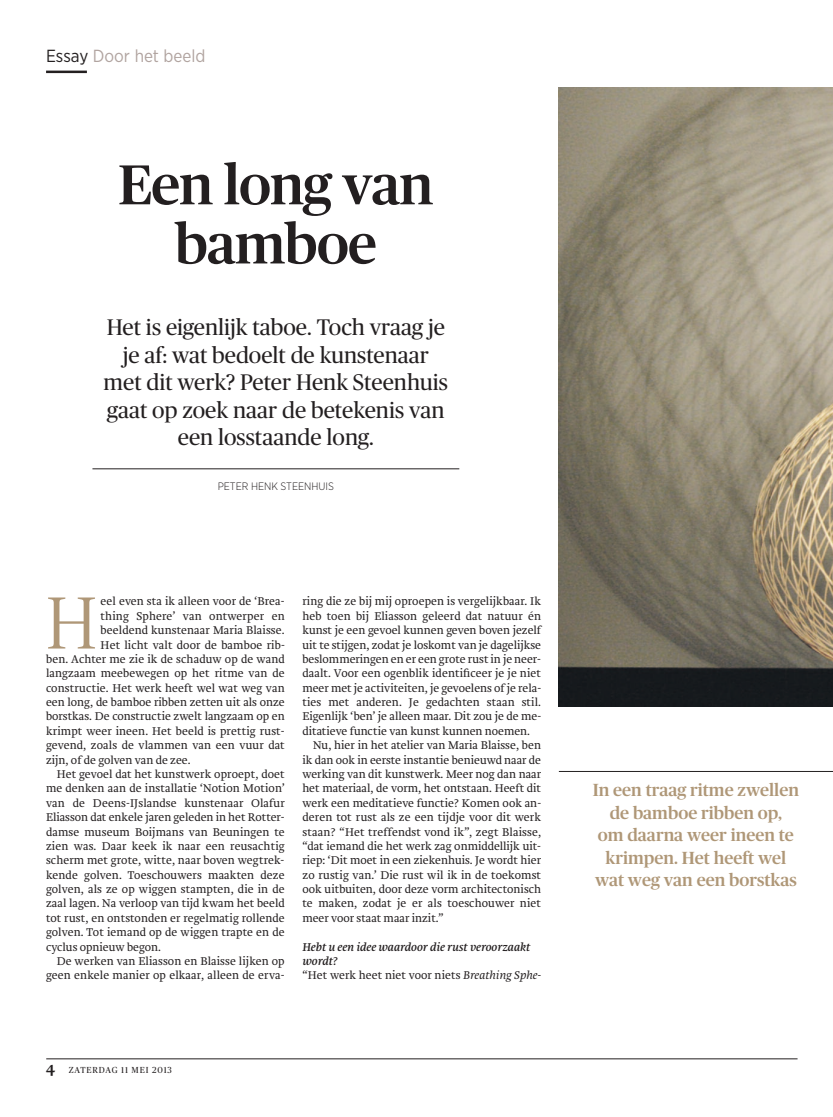
<style>
.page{position:relative;width:833px;height:1117px;background:#fff}
.page>*{position:absolute;margin:0;border:0;box-sizing:border-box;transform-origin:0 0}
.t1{font:300 73.62px "Publico Headline";color:#af9777}
.t2{font:500 56px/59.1px "Publico Headline";letter-spacing:-.015em;color:#231f20;text-align:center}
.t3{font:22.5px/27.5px "Publico Headline";color:#231f20;text-align:center}
.t4{font:500 17.5px/22.5px "Publico Headline";color:#af9777;text-align:center}
.t5{font:17.5px "Gotham Narrow";color:#b1a4a0}
.t6{font:300 11.75px "Brioni Std";color:#231f20}
.t7{font:italic 11.75px/14.4px "Brioni Std";color:#231f20}
.t8{font:300 10.75px "Gotham Narrow";color:#231f20}
.t9{font:8.75px "Publico Headline";letter-spacing:.1em;color:#231f20}
.s1{color:#231f20}
.s2{font-weight:300;font-style:normal}
.s3{font-weight:300}
.s4{font-family:"Brioni Std";font-weight:700;font-size:15px}
</style>
<div class="page">
<hr style="left:92px;top:468px;width:367px;height:1px;background:#231f20">
<hr style="left:46px;top:1058px;width:751px;height:1px;background:#231f20">
<hr style="left:46px;top:71px;width:41px;height:2px;background:#231f20">
<img style="left:559px;top:87px;width:273px;height:619px">
<hr style="left:559px;top:771px;width:273px;height:1px;background:#231f20">
<h3 class="t5" style="left:46px;top:45px;width:161px"><span class="s1">Essay</span> Door het beeld</h3>
<h2 class="t2" style="left:118px;top:152px;width:317px">Een long van bamboe</h2>
<h3 class="t3" style="left:104px;top:312px;width:346px">Het is eigenlijk taboe. Toch vraag je je af: wat bedoelt de kunstenaar met dit werk? Peter Henk Steenhuis gaat op zoek naar de betekenis van een losstaande long.</h3>
<p class="t8" style="left:218px;top:480px;width:118px">PETER HENK STEENHUIS</p>
<h1 class="t1" style="left:46px;top:573px;width:52px">H</h1>
<p class="t6" style="left:101px;top:593px;width:186px">eel even sta ik alleen voor de ‘Brea-</p>
<p class="t6" style="left:101px;top:608px;width:186px">thing Sphere’ van ontwerper en</p>
<p class="t6" style="left:101px;top:622px;width:186px">beeldend kunstenaar Maria Blaisse.</p>
<p class="t6" style="left:101px;top:636px;width:186px">Het licht valt door de bamboe rib-</p>
<p class="t6" style="left:46px;top:651px;width:240px">ben. Achter me zie ik de schaduw op de wand</p>
<p class="t6" style="left:46px;top:665px;width:240px">langzaam meebewegen op het ritme van de</p>
<p class="t6" style="left:46px;top:680px;width:240px">constructie. Het werk heeft wel wat weg van</p>
<p class="t6" style="left:46px;top:694px;width:240px">een long, de bamboe ribben zetten uit als onze</p>
<p class="t6" style="left:46px;top:708px;width:240px">borstkas. De constructie zwelt langzaam op en</p>
<p class="t6" style="left:46px;top:723px;width:240px">krimpt weer ineen. Het beeld is prettig rust-</p>
<p class="t6" style="left:46px;top:737px;width:240px">gevend, zoals de vlammen van een vuur dat</p>
<p class="t6" style="left:46px;top:751px;width:146px">zijn, of de golven van de zee.</p>
<p class="t6" style="left:57px;top:766px;width:229px">Het gevoel dat het kunstwerk oproept, doet</p>
<p class="t6" style="left:46px;top:780px;width:240px">me denken aan de installatie ‘Notion Motion’</p>
<p class="t6" style="left:46px;top:795px;width:240px">van de Deens-IJslandse kunstenaar Olafur</p>
<p class="t6" style="left:46px;top:809px;width:240px">Eliasson dat enkele jaren geleden in het Rotter-</p>
<p class="t6" style="left:46px;top:823px;width:240px">damse museum Boijmans van Beuningen te</p>
<p class="t6" style="left:46px;top:838px;width:240px">zien was. Daar keek ik naar een reusachtig</p>
<p class="t6" style="left:46px;top:852px;width:240px">scherm met grote, witte, naar boven wegtrek-</p>
<p class="t6" style="left:46px;top:866px;width:240px">kende golven. Toeschouwers maakten deze</p>
<p class="t6" style="left:46px;top:881px;width:240px">golven, als ze op wiggen stampten, die in de</p>
<p class="t6" style="left:46px;top:895px;width:240px">zaal lagen. Na verloop van tijd kwam het beeld</p>
<p class="t6" style="left:46px;top:910px;width:240px">tot rust, en ontstonden er regelmatig rollende</p>
<p class="t6" style="left:46px;top:924px;width:240px">golven. Tot iemand op de wiggen trapte en de</p>
<p class="t6" style="left:46px;top:938px;width:116px">cyclus opnieuw begon.</p>
<p class="t6" style="left:57px;top:953px;width:229px">De werken van Eliasson en Blaisse lijken op</p>
<p class="t6" style="left:46px;top:967px;width:240px">geen enkele manier op elkaar, alleen de erva-</p>
<p class="t6" style="left:302px;top:593px;width:240px">ring die ze bij mij oproepen is vergelijkbaar. Ik</p>
<p class="t6" style="left:302px;top:608px;width:240px">heb toen bij Eliasson geleerd dat natuur én</p>
<p class="t6" style="left:302px;top:622px;width:240px">kunst je een gevoel kunnen geven boven jezelf</p>
<p class="t6" style="left:302px;top:636px;width:240px">uit te stijgen, zodat je loskomt van je dagelijkse</p>
<p class="t6" style="left:302px;top:651px;width:240px">beslommeringen en er een grote rust in je neer-</p>
<p class="t6" style="left:302px;top:665px;width:240px">daalt. Voor een ogenblik identificeer je je niet</p>
<p class="t6" style="left:302px;top:680px;width:240px">meer met je activiteiten, je gevoelens of je rela-</p>
<p class="t6" style="left:302px;top:694px;width:240px">ties met anderen. Je gedachten staan stil.</p>
<p class="t6" style="left:302px;top:708px;width:240px">Eigenlijk ‘ben’ je alleen maar. Dit zou je de me-</p>
<p class="t6" style="left:302px;top:723px;width:229px">ditatieve functie van kunst kunnen noemen.</p>
<p class="t6" style="left:313px;top:737px;width:229px">Nu, hier in het atelier van Maria Blaisse, ben</p>
<p class="t6" style="left:302px;top:751px;width:240px">ik dan ook in eerste instantie benieuwd naar de</p>
<p class="t6" style="left:302px;top:766px;width:240px">werking van dit kunstwerk. Meer nog dan naar</p>
<p class="t6" style="left:302px;top:780px;width:240px">het materiaal, de vorm, het ontstaan. Heeft dit</p>
<p class="t6" style="left:302px;top:795px;width:240px">werk een meditatieve functie? Komen ook an-</p>
<p class="t6" style="left:302px;top:809px;width:240px">deren tot rust als ze een tijdje voor dit werk</p>
<p class="t6" style="left:302px;top:823px;width:240px">staan? “Het treffendst vond ik”, zegt Blaisse,</p>
<p class="t6" style="left:302px;top:838px;width:240px">“dat iemand die het werk zag onmiddellijk uit-</p>
<p class="t6" style="left:302px;top:852px;width:240px">riep: ‘Dit moet in een ziekenhuis. Je wordt hier</p>
<p class="t6" style="left:302px;top:866px;width:240px">zo rustig van.’ Die rust wil ik in de toekomst</p>
<p class="t6" style="left:302px;top:881px;width:240px">ook uitbuiten, door deze vorm architectonisch</p>
<p class="t6" style="left:302px;top:895px;width:240px">te maken, zodat je er als toeschouwer niet</p>
<p class="t6" style="left:302px;top:910px;width:142px">meer voor staat maar inzit.”</p>
<p class="t7" style="left:302px;top:939px;width:240px">Hebt u een idee waardoor die rust veroorzaakt wordt?<br><span class="s2">“Het werk heet niet voor niets</span> <span class="s3">Breathing Sphe-</span></p>
<p class="t9" style="left:46px;top:1063px;width:127px"><span class="s4">4</span> ZATERDAG 11 MEI 2013</p>
<h3 class="t4" style="left:593px;top:777px;width:208px">In een traag ritme zwellen de bamboe ribben op,<br>om daarna weer ineen te krimpen. Het heeft wel wat weg van een borstkas</h3>
</div>
